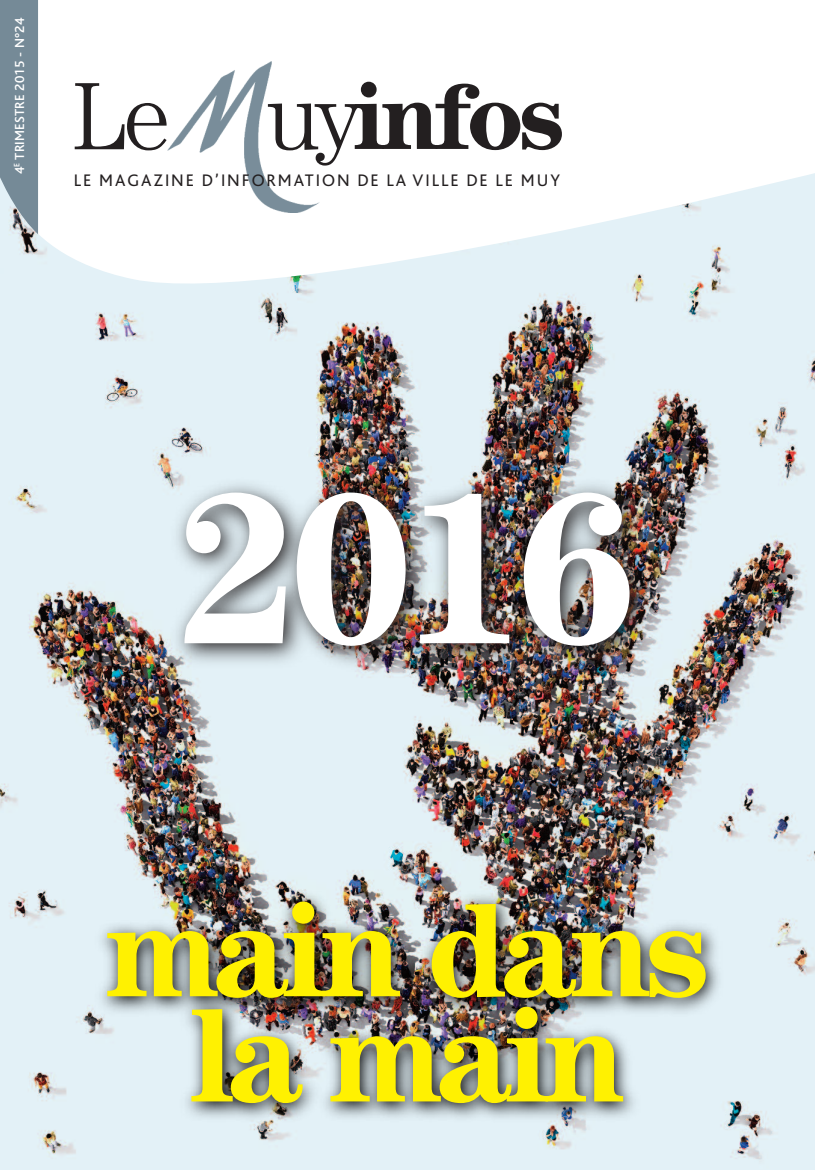
<style>
.page{position:relative;width:815px;height:1170px;background:#fff}
.page>*{position:absolute;margin:0;border:0;box-sizing:border-box;transform-origin:0 0}
.t1{font:700 215.12px "Century";color:#fff}
.t2{font:700 135.25px/105.1px "Century";letter-spacing:-.05em;color:#fff101;text-align:center}
.t3{font:700 96px "Century";letter-spacing:-.05em;color:#231f20}
.t4{font:17.5px "Bliss";letter-spacing:.11em;color:#231f20}
.t5{font:500 13.75px "Bliss";letter-spacing:.015em;color:#fff}
.s1{font-weight:300}
</style>
<div class="page">
<img style="left:0;top:310px;width:815px;height:859px">
<svg style="left:0;top:61px;width:815px;height:249px"></svg>
<img style="left:167px;top:62px;width:153px;height:150px">
<svg style="left:0;top:0;width:38px;height:234px;background:#7e919d"></svg>
<img style="left:24px;top:449px;width:778px;height:290px">
<img style="left:1px;top:873px;width:814px;height:296px">
<p class="t5" style="left:15px;top:174px;width:158px;rotate:-90deg">4<sup>E</sup> TRIMESTRE 2015 - N°24</p>
<h3 class="t3" style="left:72px;top:83px;width:494px"><span class="s1">Le uy</span>infos</h3>
<p class="t4" style="left:74px;top:174px;width:488px">LE MAGAZINE D’INFORMATION DE LA VILLE DE LE MUY</p>
<h1 class="t1" style="left:177px;top:495px;width:463px">2016</h1>
<h2 class="t2" style="left:105px;top:908px;width:607px">main dans la main</h2>
</div>
